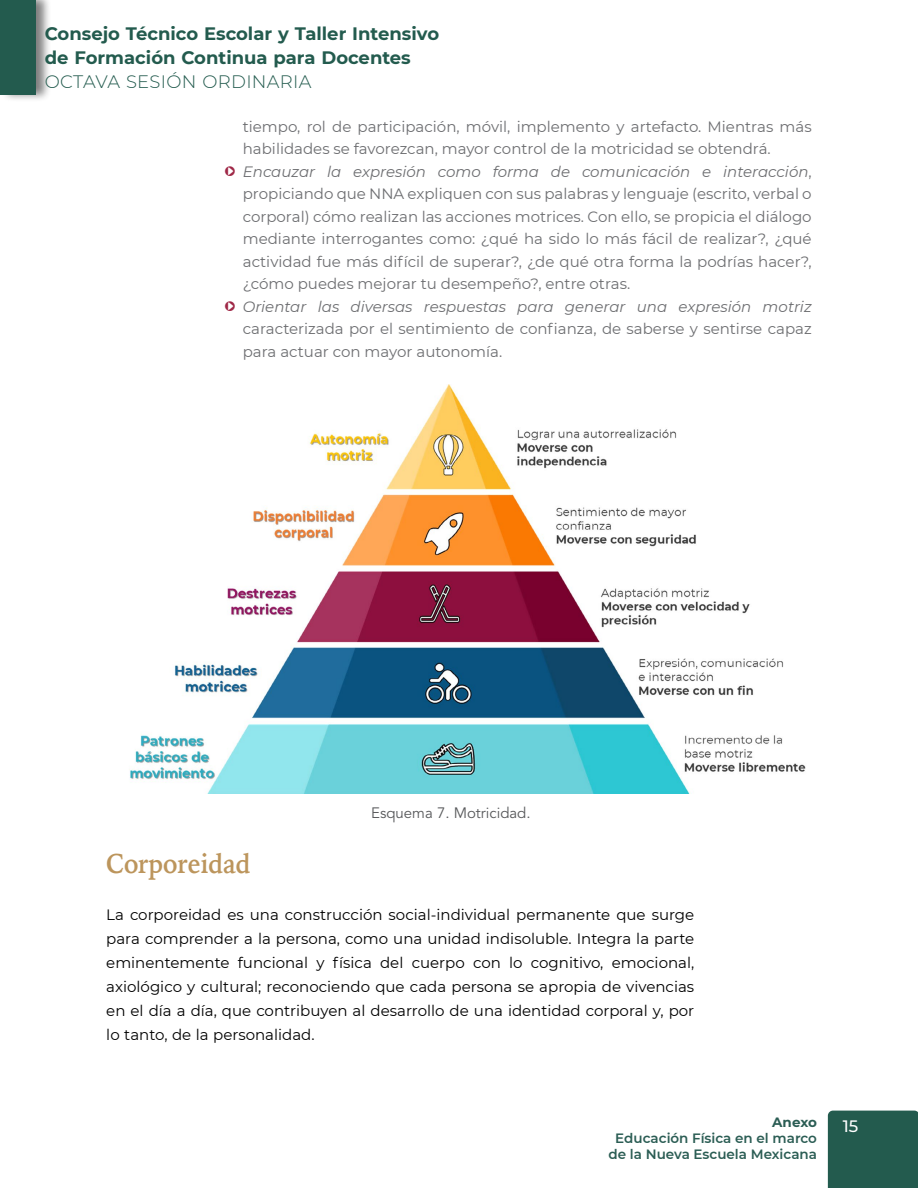
<style>
.page{position:relative;width:918px;height:1188px;background:#fff}
.page>*{position:absolute;margin:0;border:0;box-sizing:border-box;transform-origin:0 0}
.t1{font:700 27px "Iowan Old Style";color:#bc955c;scale:.9 1}
.t2{font:700 18px/24px "Montserrat";color:#235b4e}
.t3{font:300 18px "Montserrat";letter-spacing:.015em;color:#235b4e}
.t4{font:500 16.5px "Montserrat";color:#fff}
.t5{font:15px "Montserrat";color:#6d6e71}
.t6{font:15px/24px "Montserrat";color:#000;text-align:justify}
.t7{font:italic 15px "Montserrat";color:#6d6e71}
.t8{font:15px "Avenir LT Std";color:#58595b}
.t9{font:600 13.5px/16.2px "Montserrat";color:#2b5d54;text-align:center}
.t10{font:700 13.5px "Montserrat";letter-spacing:-.005em;color:#2b5d54}
.s1{font-family:"KG Arrows";font-style:normal;font-size:18px;color:#9f2847}
.s2{font-style:normal}
</style>
<div class="page">
<div style="left:828px;top:1111px;width:90px;height:77px;background:#235b4e"></div>
<div style="left:0;top:0;width:52px;height:103px;background:#000;opacity:.5"></div>
<div style="left:0;top:0;width:35px;height:94px;background:#235b4e"></div>
<img style="left:129px;top:385px;width:677px;height:408px">
<p class="t2" style="left:45px;top:21px;width:396px">Consejo Técnico Escolar y Taller Intensivo de Formación Continua para Docentes</p>
<p class="t3" style="left:45px;top:70px;width:268px">OCTAVA SESIÓN ORDINARIA</p>
<p class="t5" style="left:243px;top:116px;width:570px">tiempo, rol de participación, móvil, implemento y artefacto. Mientras más</p>
<p class="t5" style="left:243px;top:138px;width:530px">habilidades se favorezcan, mayor control de la motricidad se obtendrá.</p>
<p class="t7" style="left:225px;top:161px;width:588px"><span class="s1">y</span> Encauzar la expresión como forma de comunicación e interacción<span class="s2">,</span></p>
<p class="t5" style="left:243px;top:183px;width:570px">propiciando que NNA expliquen con sus palabras y lenguaje (escrito, verbal o</p>
<p class="t5" style="left:243px;top:206px;width:570px">corporal) cómo realizan las acciones motrices. Con ello, se propicia el diálogo</p>
<p class="t5" style="left:243px;top:228px;width:570px">mediante interrogantes como: ¿qué ha sido lo más fácil de realizar?, ¿qué</p>
<p class="t5" style="left:243px;top:251px;width:570px">actividad fue más difícil de superar?, ¿de qué otra forma la podrías hacer?,</p>
<p class="t5" style="left:243px;top:273px;width:389px">¿cómo puedes mejorar tu desempeño?, entre otras.</p>
<p class="t7" style="left:225px;top:296px;width:588px"><span class="s1">y</span> Orientar las diversas respuestas para generar una expresión motriz</p>
<p class="t5" style="left:243px;top:318px;width:570px">caracterizada por el sentimiento de confianza, de saberse y sentirse capaz</p>
<p class="t5" style="left:243px;top:341px;width:261px">para actuar con mayor autonomía.</p>
<p class="t8" style="left:371px;top:805px;width:161px">Esquema 7. Motricidad.</p>
<h1 class="t1" style="left:106px;top:838px;width:162px">Corporeidad</h1>
<p class="t6" style="left:106px;top:902px;width:590px">La corporeidad es una construcción social-individual permanente que surge para comprender a la persona, como una unidad indisoluble. Integra la parte eminentemente funcional y física del cuerpo con lo cognitivo, emocional, axiológico y cultural; reconociendo que cada persona se apropia de vivencias en el día a día, que contribuyen al desarrollo de una identidad corporal y, por lo tanto, de la personalidad.</p>
<p class="t10" style="left:772px;top:1112px;width:46px">Anexo</p>
<p class="t9" style="left:609px;top:1129px;width:210px">Educación Física en el marco de la Nueva Escuela Mexicana</p>
<p class="t4" style="left:843px;top:1114px;width:17px">15</p>
</div>
